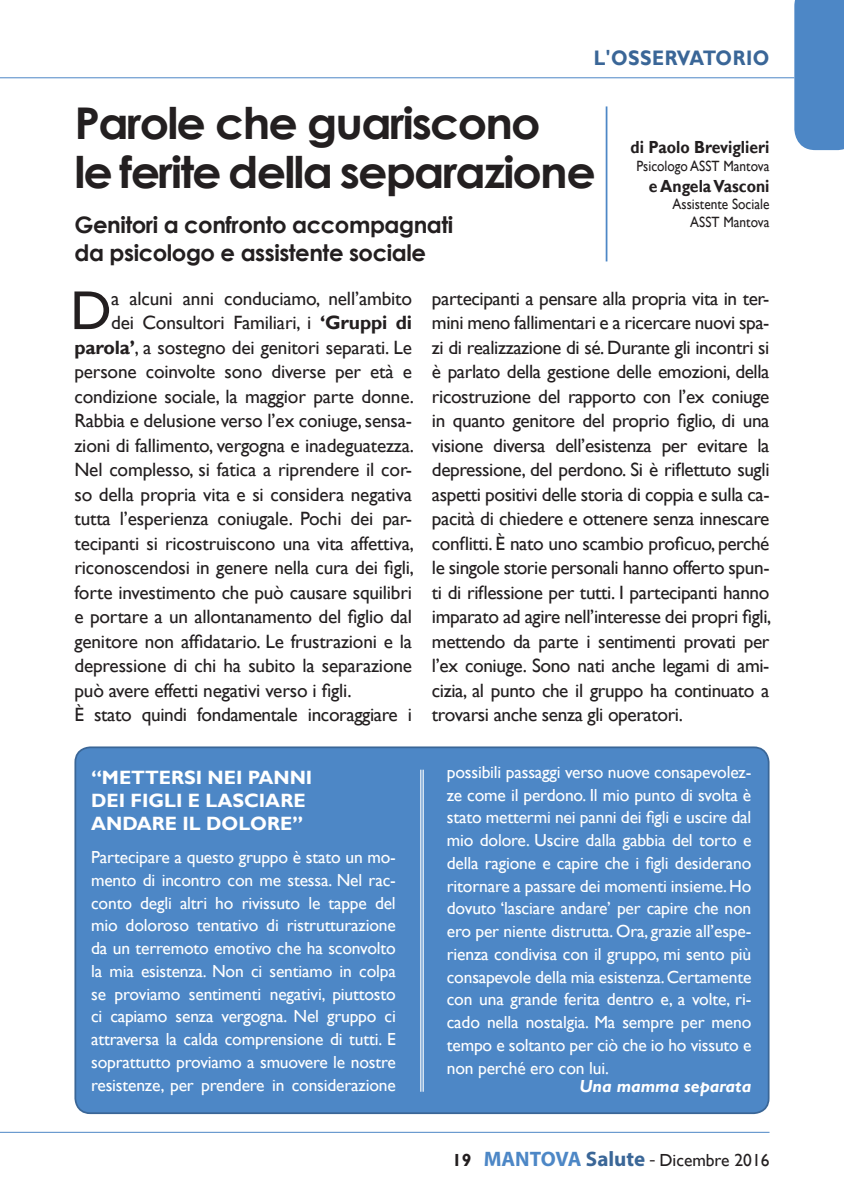
<style>
.page{position:relative;width:844px;height:1191px;background:#fff}
.page>*{position:absolute;margin:0;border:0;box-sizing:border-box;transform-origin:0 0}
.t1{font:55.12px "Gill Sans";color:#231f20}
.t2{font:700 43.75px/49px "Century Gothic";letter-spacing:-.04em;color:#231f20;scale:1.05 1}
.t3{font:700 22.75px/28px "Century Gothic";letter-spacing:-.02em;color:#231f20}
.t4{font:700 21px "Gill Sans";letter-spacing:.03em;color:#3a6697;scale:.9 1}
.t5{font:19.25px/24.5px "Gill Sans";letter-spacing:-.01em;color:#231f20;text-align:justify}
.t6{font:700 19.25px/22.8px "Gill Sans";color:#fff}
.t7{font:17.5px/22.8px "Gill Sans";letter-spacing:-.01em;color:#fff;text-align:justify}
.t8{font:700 17.5px "Gill Sans";color:#231f20;scale:.9 1}
.t9{font:17.5px "Gill Sans";color:#231f20}
.t10{font:italic 700 17.5px "Gill Sans";color:#fff}
.t11{font:14.88px/17.5px "Gill Sans";color:#231f20;text-align:right;scale:.9 1}
.s1{font-weight:700}
.s2{font-family:"Myriad Pro";font-weight:700;font-size:21px;color:#4d87c6}
.s3{font-family:"Myriad Pro";font-weight:700;font-size:21px;color:#3a6697}
.s4{font-family:"Myriad Pro";font-size:19.25px}
</style>
<div class="page">
<div style="left:794px;top:0;width:49px;height:150px;background:#4d87c6"></div>
<hr style="left:0;top:77px;width:794px;height:1px;background:#4d87c6">
<hr style="left:0;top:1131px;width:769px;height:1px;background:#4d87c6">
<hr style="left:605px;top:106px;width:2px;height:155px;background:#4d87c6">
<div style="left:75px;top:747px;width:693px;height:366px;background:#4d87c6;border-radius:15px"></div>
<div style="left:74px;top:746px;width:695px;height:368px;border:2px solid #3a6697;border-radius:15px"></div>
<hr style="left:422px;top:769px;width:1px;height:322px;background:#fff">
<hr style="left:420px;top:769px;width:1px;height:322px;background:#fff">
<p class="t4" style="left:593px;top:46px;width:197px">L'OSSERVATORIO</p>
<h2 class="t2" style="left:74px;top:97px;width:498px">Parole che guariscono<br>le ferite della separazione</h2>
<p class="t3" style="left:74px;top:210px;width:380px">Genitori a confronto accompagnati da psicologo e assistente sociale</p>
<h1 class="t1" style="left:70px;top:278px;width:43px">D</h1>
<p class="t5" style="left:111px;top:286px;width:302px">a alcuni anni conduciamo, nell’ambito</p>
<p class="t8" style="left:630px;top:137px;width:156px">di Paolo Breviglieri</p>
<p class="t11" style="left:636px;top:157px;width:149px">Psicologo ASST Mantova</p>
<p class="t8" style="left:648px;top:175px;width:136px">e Angela Vasconi</p>
<p class="t11" style="left:672px;top:196px;width:109px">Assistente Sociale<br>ASST Mantova</p>
<p class="t5" style="left:432px;top:286px;width:341px">partecipanti a pensare alla propria vita in ter&shy;mini meno fallimentari e a ricercare nuovi spa&shy;zi di realizzazione di sé. Durante gli incontri si è parlato della gestione delle emozioni, della ricostruzione del rapporto con l’ex coniuge in quanto genitore del proprio figlio, di una visione diversa dell’esistenza per evitare la depressione, del perdono. Si è riflettuto sugli aspetti positivi delle storia di coppia e sulla ca&shy;pacità di chiedere e ottenere senza innescare conflitti. È nato uno scambio proficuo, perché le singole storie personali hanno offerto spun&shy;ti di riflessione per tutti. I partecipanti hanno imparato ad agire nell’interesse dei propri figli, mettendo da parte i sentimenti provati per l’ex coniuge. Sono nati anche legami di ami&shy;cizia, al punto che il gruppo ha continuato a trovarsi anche senza gli operatori.</p>
<p class="t5" style="left:111px;top:311px;width:302px">dei Consultori Familiari, i <span class="s1">‘Gruppi di</span></p>
<p class="t5" style="left:74px;top:335px;width:339px"><span class="s1">parola’</span>, a sostegno dei genitori separati. Le</p>
<p class="t5" style="left:74px;top:360px;width:339px">persone coinvolte sono diverse per età e</p>
<p class="t5" style="left:74px;top:384px;width:341px">condizione sociale, la maggior parte donne.</p>
<p class="t5" style="left:74px;top:409px;width:339px">Rabbia e delusione verso l’ex coniuge, sensa-</p>
<p class="t5" style="left:74px;top:433px;width:341px">zioni di fallimento, vergogna e inadeguatezza.</p>
<p class="t5" style="left:74px;top:458px;width:339px">Nel complesso, si fatica a riprendere il cor-</p>
<p class="t5" style="left:74px;top:482px;width:339px">so della propria vita e si considera negativa</p>
<p class="t5" style="left:74px;top:507px;width:339px">tutta l’esperienza coniugale. Pochi dei par-</p>
<p class="t5" style="left:74px;top:531px;width:341px">tecipanti si ricostruiscono una vita affettiva,</p>
<p class="t5" style="left:74px;top:556px;width:341px">riconoscendosi in genere nella cura dei figli,</p>
<p class="t5" style="left:74px;top:580px;width:339px">forte investimento che può causare squilibri</p>
<p class="t5" style="left:74px;top:605px;width:339px">e portare a un allontanamento del figlio dal</p>
<p class="t5" style="left:74px;top:629px;width:339px">genitore non affidatario. Le frustrazioni e la</p>
<p class="t5" style="left:74px;top:654px;width:339px">depressione di chi ha subito la separazione</p>
<p class="t5" style="left:74px;top:678px;width:278px">può avere effetti negativi verso i figli.</p>
<p class="t5" style="left:74px;top:703px;width:339px">È stato quindi fondamentale incoraggiare i</p>
<p class="t6" style="left:91px;top:767px;width:223px">“METTERSI NEI PANNI<br>DEI FIGLI E LASCIARE<br>ANDARE IL DOLORE”</p>
<p class="t7" style="left:91px;top:846px;width:306px">Partecipare a questo gruppo è stato un mo&shy;mento di incontro con me stessa. Nel rac&shy;conto degli altri ho rivissuto le tappe del mio doloroso tentativo di ristrutturazione da un terremoto emotivo che ha sconvolto la mia esistenza. Non ci sentiamo in colpa se proviamo sentimenti negativi, piuttosto ci capiamo senza vergogna. Nel gruppo ci attraversa la calda comprensione di tutti. E soprattutto proviamo a smuovere le nostre resistenze, per prendere in considerazione</p>
<p class="t7" style="left:446px;top:761px;width:306px">possibili passaggi verso nuove consapevolez&shy;ze come il perdono. Il mio punto di svolta è stato mettermi nei panni dei figli e uscire dal mio dolore. Uscire dalla gabbia del torto e della ragione e capire che i figli desiderano ritornare a passare dei momenti insieme. Ho dovuto ‘lasciare andare’ per capire che non ero per niente distrutta. Ora, grazie all’espe&shy;rienza condivisa con il gruppo, mi sento più consapevole della mia esistenza. Certamente con una grande ferita dentro e, a volte, ri&shy;cado nella nostalgia. Ma sempre per meno tempo e soltanto per ciò che io ho vissuto e non perché ero con lui.</p>
<p class="t10" style="left:579px;top:1076px;width:173px">Una mamma separata</p>
<p class="t9" style="left:452px;top:1150px;width:319px"><span class="s1">19</span> <span class="s2">MANTOVA</span> <span class="s3">Salute</span> <span class="s4">-</span> Dicembre 2016</p>
</div>
